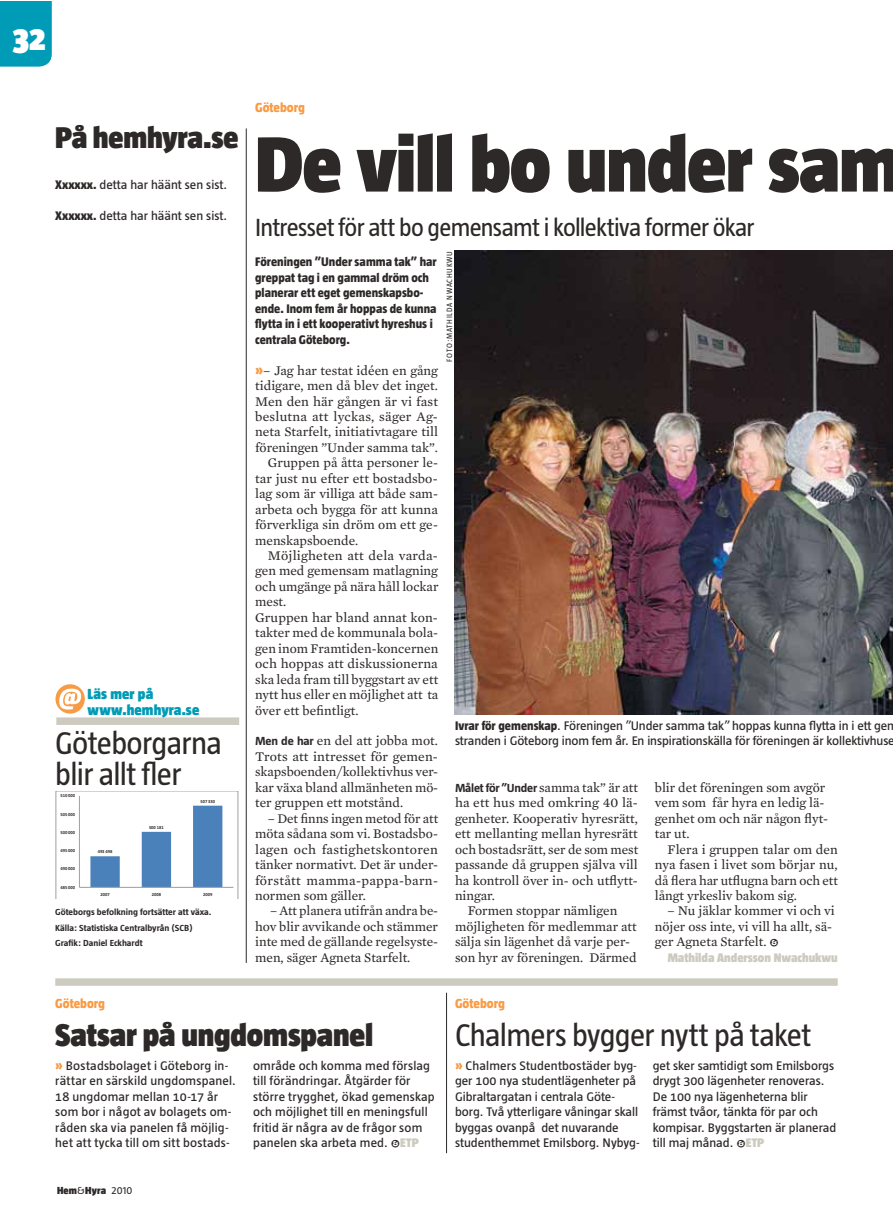
<style>
.page{position:relative;width:893px;height:1212px;background:#fff}
.page>*{position:absolute;margin:0;border:0;box-sizing:border-box;transform-origin:0 0}
.t1{font:900 80.25px "Taz";color:#2d2928}
.t2{font:900 34.5px "Taz";color:#fff}
.t3{font:32.25px/31.2px "Taz";letter-spacing:-.025em;color:#2d2928}
.t4{font:900 32.25px "Taz";letter-spacing:-.005em;color:#2d2928}
.t5{font:900 30.75px "Taz";color:#2d2928}
.t6{font:25.5px "Taz";letter-spacing:-.03em;color:#2d2928}
.t7{font:900 15px/15.5px "Taz";letter-spacing:.01em;color:#009bb6}
.t8{font:13.5px/15.5px "Mercury Text G2";color:#2d2928;text-align:justify}
.t9{font:800 13.5px "Taz";color:#f89b45}
.t10{font:12.75px/15.5px "Tazzer Text";color:#2d2928}
.t11{font:800 12.75px/15.5px "Taz";color:#2d2928}
.t12{font:900 12.75px "Taz";color:#cdcbbf}
.t13{font:700 12px "Tazzer Text";letter-spacing:-.015em;color:#2d2928}
.t14{font:900 10.5px "Taz";color:#2d2928}
.t15{font:700 9px/15.5px "Tazzer Text";color:#2d2928}
.t16{font:7.8px "Taz";letter-spacing:.1em;color:#2d2928}
.t17{font:700 4.65px "Calibri";color:#2d2928}
.s1{font-family:"Taz";font-weight:800}
.s2{font-weight:700;color:#f89b45}
.s3{font-family:"Tazzer Text";font-weight:700;font-size:12px}
.s4{font-family:"Mercury Text G2";font-weight:400;font-size:13.5px}
.s5{font-family:"Mercury Text G2";font-weight:700;color:#f89b45}
.s6{font-family:"Mercury Text G2";font-size:13.5px}
.s7{font-family:"Taz";font-weight:900;color:#cdcbbf}
.s8{font-weight:400}
</style>
<div class="page">
<div style="left:55px;top:978px;width:783px;height:8px;background:#cdcbbf"></div>
<img style="left:455px;top:251px;width:437px;height:463px">
<hr style="left:246px;top:128px;width:1px;height:835px;background:#2d2928">
<hr style="left:446px;top:993px;width:1px;height:160px;background:#2d2928">
<div style="left:56px;top:717px;width:183px;height:8px;background:#cdcbbf"></div>
<svg style="left:55px;top:684px;width:30px;height:30px"></svg>
<svg style="left:56px;top:792px;width:182px;height:106px"></svg>
<div style="left:0;top:1px;width:52px;height:66px;background:#009bb6"></div>
<h2 class="t2" style="left:13px;top:20px;width:35px">32</h2>
<h3 class="t5" style="left:55px;top:121px;width:185px">På hemhyra.se</h3>
<p class="t10" style="left:55px;top:178px;width:173px"><span class="s1">Xxxxxx.</span> detta har häänt sen sist.</p>
<p class="t10" style="left:55px;top:208px;width:173px"><span class="s1">Xxxxxx.</span> detta har häänt sen sist.</p>
<p class="t7" style="left:88px;top:686px;width:113px">Läs mer på www.hemhyra.se</p>
<h3 class="t3" style="left:55px;top:728px;width:168px">Göteborgarna blir allt fler</h3>
<p class="t17" style="left:60px;top:794px;width:16px">&amp;('$'''</p>
<p class="t17" style="left:60px;top:812px;width:16px">&amp;'&amp;$'''</p>
<p class="t17" style="left:60px;top:830px;width:16px">&amp;''$'''</p>
<p class="t17" style="left:60px;top:848px;width:16px">!"&amp;$'''</p>
<p class="t17" style="left:60px;top:867px;width:16px">!"'$'''</p>
<p class="t17" style="left:60px;top:885px;width:16px">!%&amp;$'''</p>
<p class="t17" style="left:98px;top:849px;width:16px">!"#$!"%</p>
<p class="t17" style="left:149px;top:825px;width:16px">&amp;''$(%(</p>
<p class="t17" style="left:200px;top:799px;width:16px">&amp;')$##'</p>
<p class="t17" style="left:100px;top:893px;width:11px">*'')</p>
<p class="t17" style="left:152px;top:893px;width:11px">*''%</p>
<p class="t17" style="left:203px;top:893px;width:11px">*''"</p>
<p class="t15" style="left:55px;top:905px;width:158px">Göteborgs befolkning fortsätter att växa.<br>Källa: Statistiska Centralbyrån (SCB)<br>Grafik: Daniel Eckhardt</p>
<p class="t9" style="left:55px;top:996px;width:51px">Göteborg</p>
<p class="t9" style="left:255px;top:100px;width:51px">Göteborg</p>
<h1 class="t1" style="left:255px;top:121px;width:648px">De vill bo under sam</h1>
<h3 class="t6" style="left:255px;top:214px;width:501px">Intresset för att bo gemensamt i kollektiva former ökar</h3>
<p class="t11" style="left:255px;top:254px;width:183px">Föreningen ”Under samma tak” har greppat tag i en gammal dröm och planerar ett eget gemenskapsbo&shy;ende. Inom fem år hoppas de kunna flytta in i ett kooperativt hyreshus i centrala Göteborg.</p>
<p class="t8" style="left:255px;top:362px;width:184px"><span class="s2">[</span>– Jag har testat idéen en gång</p>
<p class="t8" style="left:255px;top:378px;width:184px">tidigare, men då blev det inget.</p>
<p class="t8" style="left:255px;top:393px;width:184px">Men den här gången är vi fast</p>
<p class="t8" style="left:255px;top:409px;width:184px">beslutna att lyckas, säger Ag-</p>
<p class="t8" style="left:255px;top:424px;width:184px">neta Starfelt, initiativtagare till</p>
<p class="t8" style="left:255px;top:440px;width:184px">föreningen ”Under samma tak”.</p>
<p class="t8" style="left:268px;top:455px;width:172px">Gruppen på åtta personer le-</p>
<p class="t8" style="left:255px;top:471px;width:184px">tar just nu efter ett bostadsbo-</p>
<p class="t8" style="left:255px;top:486px;width:184px">lag som är villiga att både sam-</p>
<p class="t8" style="left:255px;top:501px;width:184px">arbeta och bygga för att kunna</p>
<p class="t8" style="left:255px;top:517px;width:184px">förverkliga sin dröm om ett ge-</p>
<p class="t8" style="left:255px;top:532px;width:104px">menskapsboende.</p>
<p class="t8" style="left:268px;top:548px;width:172px">Möjligheten att dela varda-</p>
<p class="t8" style="left:255px;top:563px;width:184px">gen med gemensam matlagning</p>
<p class="t8" style="left:255px;top:579px;width:185px">och umgänge på nära håll lockar</p>
<p class="t8" style="left:255px;top:594px;width:33px">mest.</p>
<p class="t8" style="left:255px;top:610px;width:184px">Gruppen har bland annat kon-</p>
<p class="t8" style="left:255px;top:625px;width:184px">takter med de kommunala bola-</p>
<p class="t8" style="left:255px;top:640px;width:185px">gen inom Framtiden-koncernen</p>
<p class="t8" style="left:255px;top:656px;width:184px">och hoppas att diskussionerna</p>
<p class="t8" style="left:255px;top:671px;width:185px">ska leda fram till byggstart av ett</p>
<p class="t8" style="left:255px;top:687px;width:185px">nytt hus eller en möjlighet att ta</p>
<p class="t8" style="left:255px;top:702px;width:105px">över ett befintligt.</p>
<p class="t8" style="left:255px;top:733px;width:184px"><span class="s3">Men de har</span> en del att jobba mot.<br>Trots att intresset för gemen&shy;skapsboenden/kollektivhus ver&shy;kar växa bland allmänheten mö&shy;ter gruppen ett motstånd.</p>
<p class="t8" style="left:255px;top:810px;width:185px;text-indent:13px">– Det finns ingen metod för att möta sådana som vi. Bostadsbo&shy;lagen och fastighetskontoren tänker normativt. Det är under&shy;förstått mamma-pappa-barn&shy;normen som gäller.</p>
<p class="t8" style="left:255px;top:903px;width:184px;text-indent:15px">– Att planera utifrån andra be&shy;hov blir avvikande och stämmer inte med de gällande regelsyste&shy;men, säger Agneta Starfelt.</p>
<p class="t16" style="left:445px;top:361px;width:112px;rotate:-90deg">FOTO:MATHILDA NWACHUKWU</p>
<p class="t10" style="left:455px;top:718px;width:444px"><span class="s1">Ivrar för gemenskap</span>. Föreningen ”Under samma tak” hoppas kunna flytta in i ett gem stranden i Göteborg inom fem år. En inspirationskälla för föreningen är kollektivhuse</p>
<p class="t13" style="left:455px;top:781px;width:185px">Målet för ”Under <span class="s4">samma tak” är att</span></p>
<p class="t8" style="left:455px;top:795px;width:184px">ha ett hus med omkring 40 lä-</p>
<p class="t8" style="left:455px;top:810px;width:184px">genheter. Kooperativ hyresrätt,</p>
<p class="t8" style="left:455px;top:826px;width:184px">ett mellanting mellan hyresrätt</p>
<p class="t8" style="left:455px;top:841px;width:185px">och bostadsrätt, ser de som mest</p>
<p class="t8" style="left:455px;top:857px;width:184px">passande då gruppen själva vill</p>
<p class="t8" style="left:455px;top:872px;width:184px">ha kontroll över in- och utflytt-</p>
<p class="t8" style="left:455px;top:888px;width:42px">ningar.</p>
<p class="t8" style="left:468px;top:903px;width:151px">Formen stoppar nämligen</p>
<p class="t8" style="left:455px;top:919px;width:183px">möjligheten för medlemmar att</p>
<p class="t8" style="left:455px;top:934px;width:176px">sälja sin lägenhet då varje per-</p>
<p class="t8" style="left:455px;top:949px;width:183px">son hyr av föreningen. Därmed</p>
<p class="t8" style="left:655px;top:780px;width:175px;text-align:left">blir det föreningen som avgör vem som får hyra en ledig lä&shy;genhet om och när någon flyt&shy;tar ut.</p>
<p class="t8" style="left:655px;top:841px;width:185px;text-indent:13px">Flera i gruppen talar om den nya fasen i livet som börjar nu, då flera har utflugna barn och ett långt yrkesliv bakom sig.</p>
<p class="t8" style="left:655px;top:903px;width:181px;text-align:left;text-indent:13px">– Nu jäklar kommer vi och vi nöjer oss inte, vi vill ha allt, sä&shy;ger Agneta Starfelt. ]</p>
<p class="t12" style="left:668px;top:950px;width:172px">Mathilda Andersson Nwachukwu</p>
<p class="t9" style="left:455px;top:996px;width:51px">Göteborg</p>
<h3 class="t4" style="left:55px;top:1018px;width:319px">Satsar på ungdomspanel</h3>
<p class="t10" style="left:55px;top:1058px;width:182px"><span class="s5">[</span> Bostadsbolaget i Göteborg in&shy;rättar en särskild ungdomspanel.<br>18 ungdomar mellan 10-17 år som bor i något av bolagets om&shy;råden ska via panelen få möjlig&shy;het att tycka till om sitt bostads-</p>
<p class="t10" style="left:253px;top:1058px;width:183px">område och komma med förslag till förändringar. Åtgärder för större trygghet, ökad gemenskap och möjlighet till en meningsfull fritid är några av de frågor som panelen ska arbeta med. <span class="s6">]</span><span class="s7">ETP</span></p>
<p class="t14" style="left:57px;top:1184px;width:77px">Hem<span class="s8">&amp;</span>Hyra <span class="s8">2010</span></p>
<h3 class="t3" style="left:455px;top:1020px;width:358px">Chalmers bygger nytt på taket</h3>
<p class="t10" style="left:455px;top:1058px;width:186px"><span class="s5">[</span> Chalmers Studentbostäder byg&shy;ger 100 nya studentlägenheter på Gibraltargatan i centrala Göte&shy;borg. Två ytterligare våningar skall byggas ovanpå det nuvarande studenthemmet Emilsborg. Nybyg-</p>
<p class="t10" style="left:653px;top:1058px;width:185px">get sker samtidigt som Emilsborgs drygt 300 lägenheter renoveras.<br>De 100 nya lägenheterna blir främst tvåor, tänkta för par och kompisar. Byggstarten är planerad till maj månad. <span class="s6">]</span><span class="s7">ETP</span></p>
</div>
